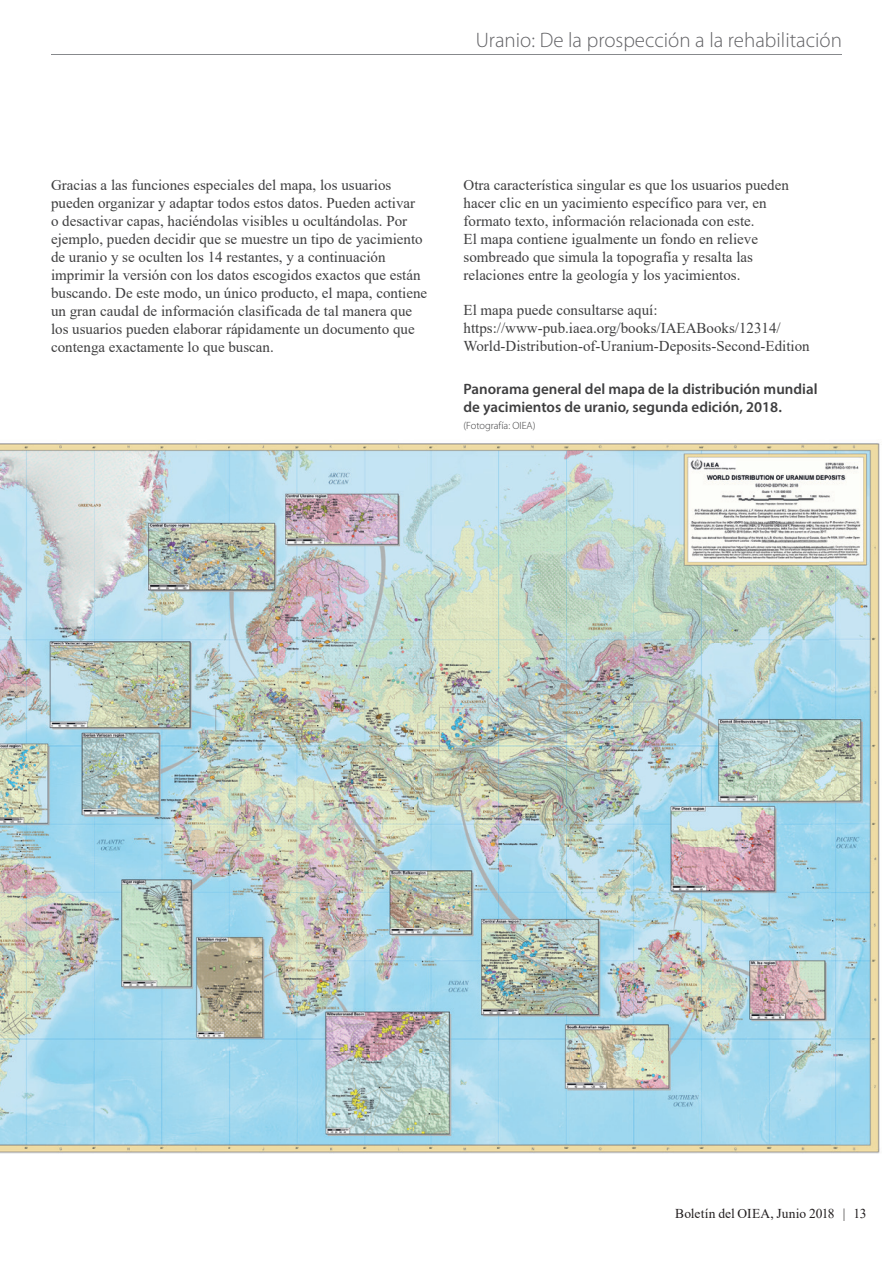
<style>
.page{position:relative;width:893px;height:1263px;background:#fff}
.page>*{position:absolute;margin:0;border:0;box-sizing:border-box;transform-origin:0 0}
.t1{font:300 21px "Myriad Pro";color:#636366}
.t2{font:15px/18px "Times New Roman";color:#3e3e3f}
.t3{font:600 15px/18px "Myriad Pro";color:#3e3e3f}
.t4{font:13.5px "Times New Roman";color:#231f20}
.t5{font:300 10.5px "Myriad Pro";color:#3e3e3f}
</style>
<div class="page">
<hr style="left:51px;top:54px;width:791px;height:1px;background:#87898c">
<img style="left:0;top:443px;width:880px;height:710px">
<h1 class="t1" style="left:476px;top:27px;width:368px">Uranio: De la prospección a la rehabilitación</h1>
<p class="t2" style="left:51px;top:176px;width:378px">Gracias a las funciones especiales del mapa, los usuarios pueden organizar y adaptar todos estos datos. Pueden activar<br>o desactivar capas, haciéndolas visibles u ocultándolas. Por ejemplo, pueden decidir que se muestre un tipo de yacimiento de uranio y se oculten los 14 restantes, y a continuación imprimir la versión con los datos escogidos exactos que están buscando. De este modo, un único producto, el mapa, contiene un gran caudal de información clasificada de tal manera que los usuarios pueden elaborar rápidamente un documento que contenga exactamente lo que buscan.</p>
<p class="t2" style="left:463px;top:176px;width:327px">Otra característica singular es que los usuarios pueden hacer clic en un yacimiento específico para ver, en formato texto, información relacionada con este.<br>El mapa contiene igualmente un fondo en relieve sombreado que simula la topografía y resalta las relaciones entre la geología y los yacimientos.</p>
<p class="t2" style="left:463px;top:301px;width:348px">El mapa puede consultarse aquí: https://www-pub.iaea.org/books/IAEABooks/12314/<br>World-Distribution-of-Uranium-Deposits-Second-Edition</p>
<p class="t3" style="left:463px;top:380px;width:355px">Panorama general del mapa de la distribución mundial de yacimientos de uranio, segunda edición, 2018.</p>
<p class="t5" style="left:463px;top:419px;width:74px">(Fotografía: OIEA)</p>
<p class="t4" style="left:675px;top:1204px;width:193px">Boletín del OIEA, Junio 2018 | 13</p>
</div>
